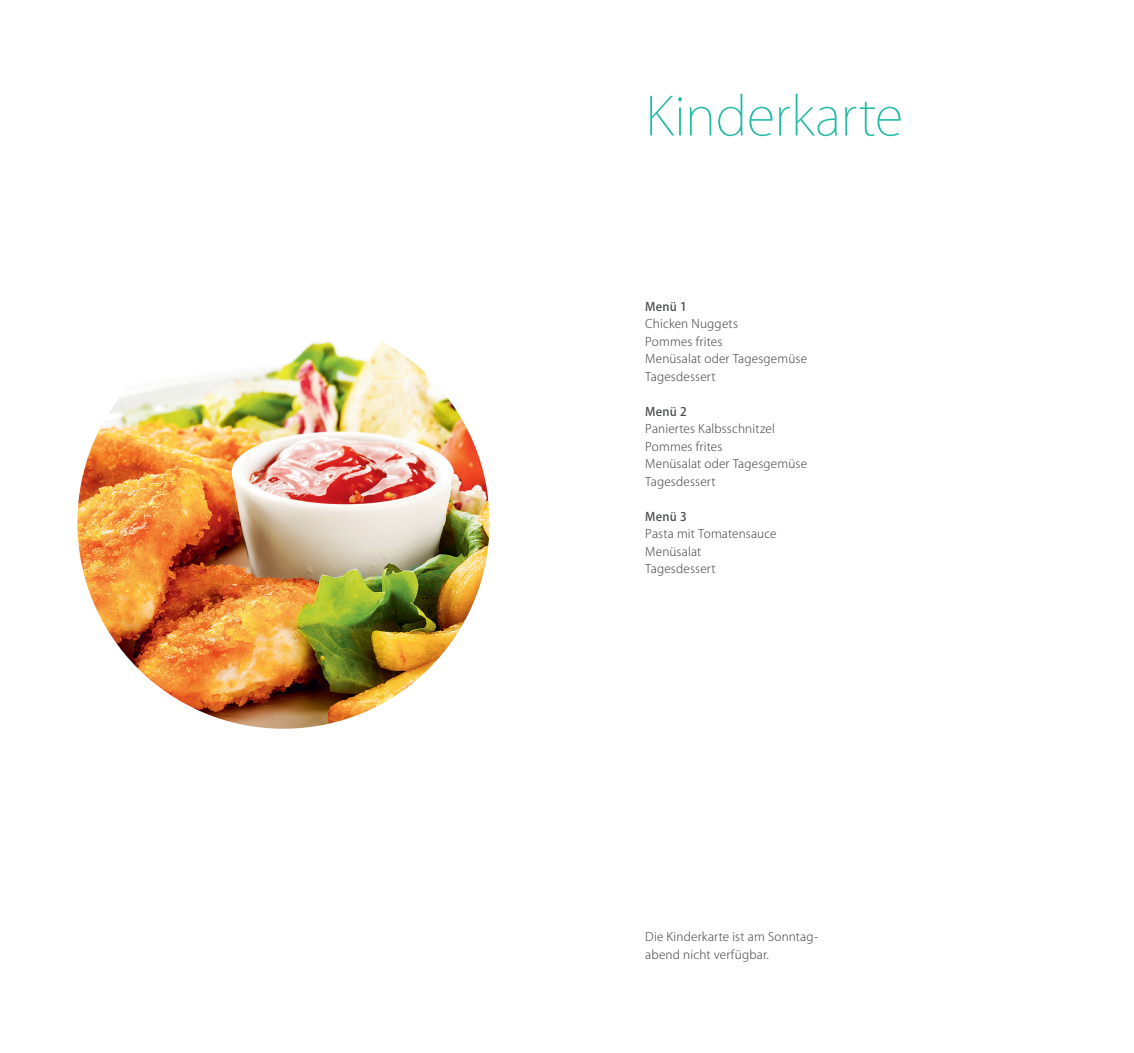
<style>
.page{position:relative;width:1134px;height:1053px;background:#fff}
.page>*{position:absolute;margin:0;border:0;box-sizing:border-box;transform-origin:0 0}
.t1{font:200 52.5px "Koz Go Pr 6 N";letter-spacing:-.005em;color:#24bca4}
.t2{font:300 11.88px/17.5px "Koz Go Pr 6 N";letter-spacing:.015em;color:#4b4c4d}
.t3{font:500 11.88px "Koz Go Pr 6 N";letter-spacing:.02em;color:#4b4c4d}
</style>
<div class="page">
<img style="left:77px;top:316px;width:413px;height:412px;border-radius:206px">
<h1 class="t1" style="left:645px;top:87px;width:259px">Kinderkarte</h1>
<p class="t3" style="left:645px;top:299px;width:43px">Menü 1</p>
<p class="t2" style="left:645px;top:315px;width:163px">Chicken Nuggets<br>Pommes frites<br>Menüsalat oder Tagesgemüse<br>Tagesdessert</p>
<p class="t3" style="left:645px;top:404px;width:43px">Menü 2</p>
<p class="t2" style="left:645px;top:420px;width:163px">Paniertes Kalbsschnitzel<br>Pommes frites<br>Menüsalat oder Tagesgemüse<br>Tagesdessert</p>
<p class="t3" style="left:645px;top:509px;width:43px">Menü 3</p>
<p class="t2" style="left:645px;top:525px;width:133px">Pasta mit Tomatensauce<br>Menüsalat<br>Tagesdessert</p>
<p class="t2" style="left:645px;top:928px;width:174px">Die Kinderkarte ist am Sonntag&shy;abend nicht verfügbar.</p>
</div>
